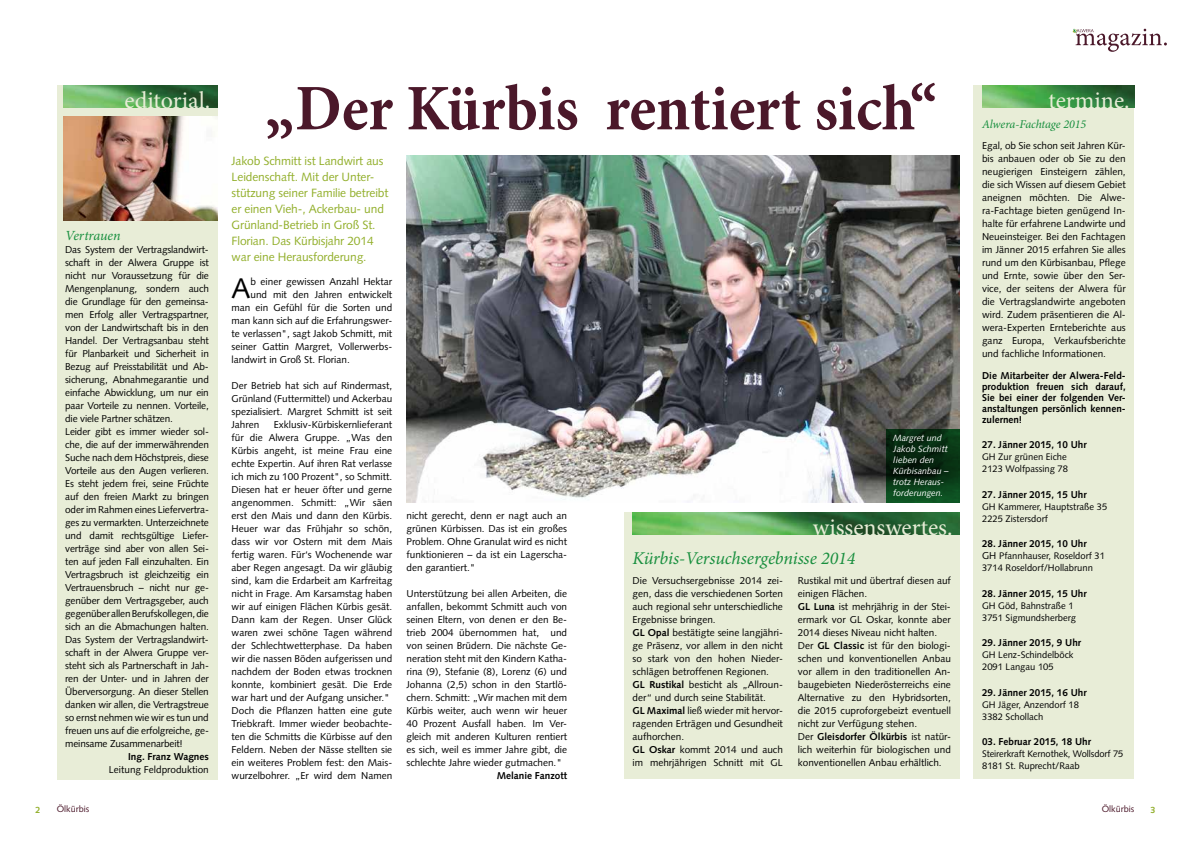
<style>
.page{position:relative;width:1191px;height:842px;background:#fff}
.page>*{position:absolute;margin:0;border:0;box-sizing:border-box;transform-origin:0 0}
.t1{font:700 65px "Minion Pro";letter-spacing:-.005em;color:#4b182a;scale:.94 1}
.t2{font:28.4px "Syntax LT";color:#000}
.t3{font:24px "Minion Pro";color:#e8edd7}
.t4{font:italic 18px "Minion Pro";letter-spacing:-.005em;color:#188f3e}
.t5{font:italic 14px "Minion Pro";letter-spacing:-.005em;color:#188f3e}
.t6{font:12px/16px "Syntax LT";letter-spacing:-.01em;color:#92af2b}
.t7{font:italic 12px "Minion Pro";letter-spacing:-.01em;color:#188f3e}
.t8{font:10px/13px "Syntax LT";color:#000;text-align:justify}
.t9{font:700 10px/11px "Syntax LT";color:#000;text-align:justify}
.t10{font:9.5px/12px "Syntax LT";color:#000}
.t11{font:italic 9px/11px "Syntax LT";color:#fff}
.t12{font:9px "Syntax LT";color:#4b182a}
.t13{font:700 9px "Syntax LT";color:#92af2b}
.s1{font-weight:700}
.s2{font-size:10px}
</style>
<div class="page">
<svg style="left:1072px;top:28px;width:94px;height:24px"></svg>
<div style="left:57px;top:85px;width:160px;height:695px;background:#e8edd7"></div>
<img style="left:64px;top:85px;width:153px;height:23px">
<img style="left:406px;top:156px;width:553px;height:346px">
<svg style="left:886px;top:429px;width:73px;height:73px;background:#073013"></svg>
<img style="left:64px;top:116px;width:153px;height:105px">
<div style="left:624px;top:512px;width:335px;height:267px;background:#e8edd7"></div>
<img style="left:632px;top:512px;width:327px;height:23px">
<div style="left:973px;top:85px;width:161px;height:693px;background:#e8edd7"></div>
<img style="left:982px;top:85px;width:152px;height:23px">
<h3 class="t3" style="left:124px;top:86px;width:87px">editorial.</h3>
<h3 class="t5" style="left:65px;top:226px;width:57px">Vertrauen</h3>
<p class="t8" style="left:65px;top:243px;width:145px;text-align:left">Das System der Vertragslandwirt&shy;schaft in der Alwera Gruppe ist nicht nur Voraussetzung für die Mengenplanung, sondern auch die Grundlage für den gemeinsa&shy;men Erfolg aller Vertragspartner, von der Landwirtschaft bis in den Handel. Der Vertragsanbau steht für Planbarkeit und Sicherheit in Bezug auf Preisstabilität und Ab&shy;sicherung, Abnahmegarantie und einfache Abwicklung, um nur ein paar Vorteile zu nennen. Vorteile, die viele Partner schätzen.<br>Leider gibt es immer wieder sol&shy;che, die auf der immerwährenden Suche nach dem Höchstpreis, diese Vorteile aus den Augen verlieren.<br>Es steht jedem frei, seine Früchte auf den freien Markt zu bringen oder im Rahmen eines Liefervertra&shy;ges zu vermarkten. Unterzeichnete und damit rechtsgültige Liefer&shy;verträge sind aber von allen Sei&shy;ten auf jeden Fall einzuhalten. Ein Vertragsbruch ist gleichzeitig ein Vertrauensbruch – nicht nur ge&shy;genüber dem Vertragsgeber, auch gegenüber allen Berufskollegen, die sich an die Abmachungen halten.<br>Das System der Vertragslandwirt&shy;schaft in der Alwera Gruppe ver&shy;steht sich als Partnerschaft in Jah&shy;ren der Unter- und in Jahren der Überversorgung. An dieser Stellen danken wir allen, die Vertragstreue so ernst nehmen wie wir es tun und freuen uns auf die erfolgreiche, ge&shy;meinsame Zusammenarbeit!</p>
<p class="t9" style="left:128px;top:751px;width:82px">Ing. Franz Wagnes</p>
<p class="t8" style="left:109px;top:763px;width:101px">Leitung Feldproduktion</p>
<h1 class="t1" style="left:265px;top:63px;width:716px">„Der Kürbis rentiert sich“</h1>
<p class="t6" style="left:231px;top:152px;width:158px">Jakob Schmitt ist Landwirt aus<br>Leidenschaft. Mit der Unter&shy;stützung seiner Familie betreibt er einen Vieh-, Ackerbau- und<br>Grünland-Betrieb in Groß St.<br>Florian. Das Kürbisjahr 2014 war eine Herausforderung.</p>
<h2 class="t2" style="left:231px;top:271px;width:20px">A</h2>
<p class="t8" style="left:250px;top:275px;width:143px">b einer gewissen Anzahl Hektar</p>
<p class="t8" style="left:250px;top:288px;width:143px">und mit den Jahren entwickelt</p>
<p class="t8" style="left:231px;top:301px;width:162px">man ein Gefühl für die Sorten und</p>
<p class="t8" style="left:231px;top:314px;width:162px">man kann sich auf die Erfahrungswer-</p>
<p class="t8" style="left:231px;top:327px;width:162px">te verlassen", sagt Jakob Schmitt, mit</p>
<p class="t8" style="left:231px;top:340px;width:162px">seiner Gattin Margret, Vollerwerbs-</p>
<p class="t8" style="left:231px;top:353px;width:120px">landwirt in Groß St. Florian.</p>
<p class="t8" style="left:231px;top:379px;width:162px">Der Betrieb hat sich auf Rindermast, Grünland (Futtermittel) und Ackerbau spezialisiert. Margret Schmitt ist seit Jahren</p>
<p class="t8" style="left:231px;top:418px;width:162px;text-align:left;text-indent:42px">Exklusiv-Kürbiskernlieferant für die Alwera Gruppe. „Was den Kürbis angeht, ist meine Frau eine echte Expertin. Auf ihren Rat verlasse ich mich zu 100 Prozent", so Schmitt.<br>Diesen hat er heuer öfter und gerne angenommen. Schmitt: „Wir säen erst den Mais und dann den Kürbis.<br>Heuer war das Frühjahr so schön, dass wir vor Ostern mit dem Mais fertig waren. Für‘s Wochenende war aber Regen angesagt. Da wir gläubig sind, kam die Erdarbeit am Karfreitag nicht in Frage. Am Karsamstag haben wir auf einigen Flächen Kürbis gesät.<br>Dann kam der Regen. Unser Glück waren zwei schöne Tagen während der Schlechtwetterphase. Da haben wir die nassen Böden aufgerissen und nachdem der Boden etwas trocknen konnte, kombiniert gesät. Die Erde war hart und der Aufgang unsicher." Doch die Pflanzen hatten eine gute Triebkraft. Immer wieder beobachte&shy;ten die Schmitts die Kürbisse auf den Feldern. Neben der Nässe stellten sie ein weiteres Problem fest: den Mais&shy;wurzelbohrer. „Er wird dem Namen</p>
<p class="t8" style="left:406px;top:509px;width:162px">nicht gerecht, denn er nagt auch an grünen Kürbissen. Das ist ein großes Problem. Ohne Granulat wird es nicht funktionieren – da ist ein Lagerscha&shy;den garantiert."</p>
<p class="t8" style="left:406px;top:587px;width:162px">Unterstützung bei allen Arbeiten, die anfallen, bekommt Schmitt auch von seinen Eltern, von denen er den Be&shy;trieb 2004 übernommen hat, und von seinen Brüdern. Die nächste Ge&shy;neration steht mit den Kindern Katha&shy;rina (9), Stefanie (8), Lorenz (6) und Johanna (2,5) schon in den Startlö&shy;chern. Schmitt: „Wir machen mit dem Kürbis weiter, auch wenn wir heuer 40 Prozent Ausfall haben. Im Ver&shy;gleich mit anderen Kulturen rentiert es sich, weil es immer Jahre gibt, die schlechte Jahre wieder gutmachen."</p>
<p class="t9" style="left:497px;top:770px;width:72px">Melanie Fanzott</p>
<p class="t11" style="left:893px;top:433px;width:57px">Margret und<br>Jakob Schmitt lieben den<br>Kürbisanbau – trotz Heraus&shy;forderungen.</p>
<h3 class="t3" style="left:813px;top:513px;width:141px">wissenswertes.</h3>
<h3 class="t4" style="left:632px;top:546px;width:224px">Kürbis-Versuchsergebnisse 2014</h3>
<p class="t8" style="left:632px;top:574px;width:152px;text-align:left">Die Versuchsergebnisse 2014 zei&shy;gen, dass die verschiedenen Sorten auch regional sehr unterschiedliche<br>Ergebnisse bringen.<br><span class="s1">GL Opal</span> bestätigte seine langjähri&shy;ge Präsenz, vor allem in den nicht so stark von den hohen Nieder&shy;schlägen betroffenen Regionen.<br><span class="s1">GL Rustikal</span> besticht als „Allroun&shy;der“ und durch seine Stabilität.<br><span class="s1">GL Maximal</span> ließ wieder mit hervor&shy;ragenden Erträgen und Gesundheit aufhorchen.<br><span class="s1">GL Oskar</span> kommt 2014 und auch im mehrjährigen Schnitt mit GL</p>
<p class="t8" style="left:797px;top:574px;width:155px;text-align:left">Rustikal mit und übertraf diesen auf einigen Flächen.<br><span class="s1">GL Luna</span> ist mehrjährig in der Stei&shy;ermark vor GL Oskar, konnte aber 2014 dieses Niveau nicht halten.<br>Der <span class="s1">GL Classic</span> ist für den biologi&shy;schen und konventionellen Anbau vor allem in den traditionellen An&shy;baugebieten Niederösterreichs eine Alternative zu den Hybridsorten, die 2015 cuproforgebeizt eventuell nicht zur Verfügung stehen.<br>Der <span class="s1">Gleisdorfer Ölkürbis</span> ist natür&shy;lich weiterhin für biologischen und konventionellen Anbau erhältlich.</p>
<h3 class="t3" style="left:1048px;top:86px;width:82px">termine.</h3>
<p class="t7" style="left:982px;top:116px;width:106px">Alwera-Fachtage 2015</p>
<p class="t8" style="left:982px;top:139px;width:145px">Egal, ob Sie schon seit Jahren Kür&shy;bis anbauen oder ob Sie zu den neugierigen Einsteigern zählen, die sich Wissen auf diesem Gebiet aneignen möchten. Die Alwe&shy;ra-Fachtage bieten genügend In&shy;halte für erfahrene Landwirte und Neueinsteiger. Bei den Fachtagen im Jänner 2015 erfahren Sie alles rund um den Kürbisanbau, Pflege und Ernte, sowie über den Ser&shy;vice, der seitens der Alwera für die Vertragslandwirte angeboten wird. Zudem präsentieren die Al&shy;wera-Experten Ernteberichte aus ganz Europa, Verkaufsberichte und fachliche Informationen.</p>
<p class="t9" style="left:982px;top:370px;width:145px">Die Mitarbeiter der Alwera-Feld&shy;produktion freuen sich darauf, Sie bei einer der folgenden Ver&shy;anstaltungen persönlich kennen&shy;zulernen!</p>
<p class="t9" style="left:982px;top:439px;width:106px">27. Jänner 2015, 10 Uhr</p>
<p class="t10" style="left:982px;top:451px;width:87px">GH Zur grünen Eiche<br>2123 Wolfpassing 78</p>
<p class="t9" style="left:982px;top:489px;width:106px">27. Jänner 2015, 15 Uhr</p>
<p class="t10" style="left:982px;top:500px;width:127px">GH Kammerer, Hauptstraße 35<br>2225 Zistersdorf</p>
<p class="t9" style="left:982px;top:538px;width:106px">28. Jänner 2015, 10 Uhr</p>
<p class="t10" style="left:982px;top:550px;width:124px"><span class="s2">GH</span> Pfannhauser, Roseldorf 31<br>3714 Roseldorf/Hollabrunn</p>
<p class="t9" style="left:982px;top:588px;width:106px">28. Jänner 2015, 15 Uhr</p>
<p class="t10" style="left:982px;top:599px;width:95px">GH Göd, Bahnstraße 1<br>3751 Sigmundsherberg</p>
<p class="t9" style="left:982px;top:637px;width:101px">29. Jänner 2015, 9 Uhr</p>
<p class="t10" style="left:982px;top:649px;width:93px">GH Lenz-Schindelböck<br>2091 Langau 105</p>
<p class="t9" style="left:982px;top:687px;width:106px">29. Jänner 2015, 16 Uhr</p>
<p class="t10" style="left:982px;top:698px;width:98px">GH Jäger, Anzendorf 18<br>3382 Schollach</p>
<p class="t9" style="left:982px;top:736px;width:110px">03. Februar 2015, 18 Uhr</p>
<p class="t10" style="left:982px;top:748px;width:143px">Steirerkraft Kernothek, Wollsdorf 75<br>8181 St. Ruprecht/Raab</p>
<p class="t13" style="left:35px;top:804px;width:7px">2</p>
<p class="t12" style="left:57px;top:804px;width:34px">Ölkürbis</p>
<p class="t12" style="left:1101px;top:804px;width:34px">Ölkürbis</p>
<p class="t13" style="left:1150px;top:804px;width:7px">3</p>
</div>
